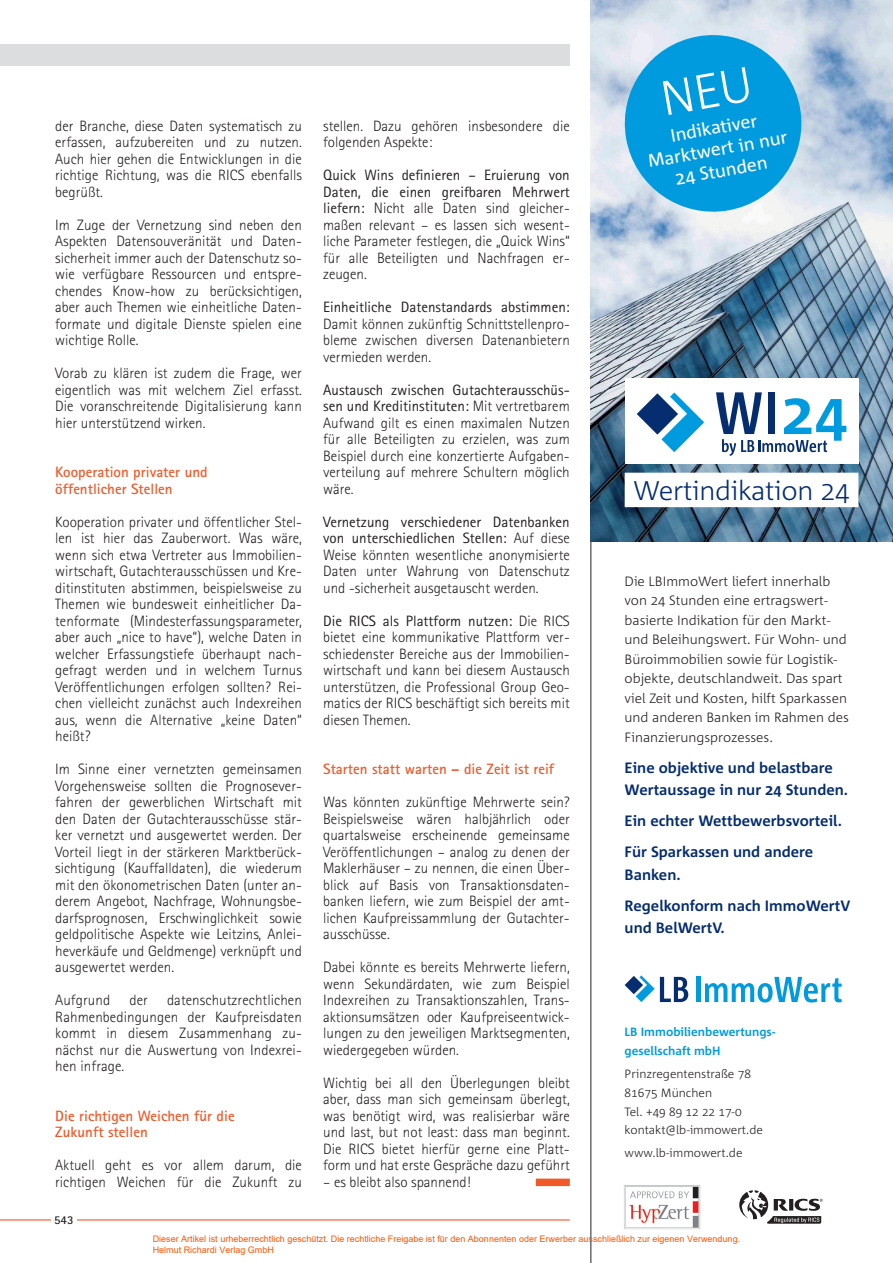
<style>
.page{position:relative;width:893px;height:1263px;background:#fff}
.page>*{position:absolute;margin:0;border:0;box-sizing:border-box;transform-origin:0 0}
.t1{font:300 27px "Corpid C1";letter-spacing:-.01em;color:#052d6f}
.t2{font:18px/21.6px "Corpid C1";color:#fff;text-align:center}
.t3{font:300 15px/16.5px "Rotis Sans Serif";color:#231f20;text-align:justify}
.t4{font:700 15px/31px "Corpid C1";color:#052d6f}
.t5{font:700 15px/16.5px "Rotis Sans Serif";color:#f15929}
.t6{font:15px "Rotis Sans Serif";color:#231f20}
.t7{font:300 13.5px/19.5px "Corpid C1";color:#231f20}
.t8{font:300 12px/18.8px "Corpid C1";color:#231f20}
.t9{font:700 12px/18.8px "Corpid C1";color:#009bde}
.t10{font:700 12px "Rotis Sans Serif";color:#231f20}
.t11{font:9px/10.8px "Arial";color:#ff5400}
.s1{font-weight:400}
</style>
<div class="page">
<hr style="left:0;top:1219px;width:570px;height:1px;background:#f15929">
<div style="left:0;top:45px;width:570px;height:21px;background:#dcdddf"></div>
<div style="left:51px;top:1214px;width:26px;height:13px;background:#fff"></div>
<div style="left:536px;top:1178px;width:34px;height:8px;background:#f15929"></div>
<hr style="left:591px;top:0;width:1px;height:1263px;background:#231f20">
<img style="left:591px;top:0;width:302px;height:541px">
<svg style="left:625px;top:975px;width:63px;height:27px"></svg>
<hr style="left:696px;top:977px;width:4px;height:25px;background:#009bde">
<svg style="left:705px;top:977px;width:137px;height:25px"></svg>
<img style="left:624px;top:1185px;width:76px;height:44px">
<svg style="left:739px;top:1190px;width:84px;height:34px"></svg>
<div style="left:625px;top:473px;width:233px;height:34px;background:#fff"></div>
<div style="left:625px;top:379px;width:233px;height:85px;background:#fff"></div>
<svg style="left:637px;top:392px;width:67px;height:60px"></svg>
<svg style="left:716px;top:392px;width:130px;height:64px"></svg>
<svg style="left:618px;top:28px;width:190px;height:191px;background:#48b2e3"></svg>
<p class="t3" style="left:55px;top:117px;width:248px">der Branche, diese Daten systematisch zu erfassen, aufzubereiten und zu nutzen.<br>Auch hier gehen die Entwicklungen in die richtige Richtung, was die RICS ebenfalls begrüßt.</p>
<p class="t3" style="left:55px;top:216px;width:248px">Im Zuge der Vernetzung sind neben den Aspekten Datensouveränität und Daten&shy;sicherheit immer auch der Datenschutz so&shy;wie verfügbare Ressourcen und entspre&shy;chendes Know-how zu berücksichtigen, aber auch Themen wie einheitliche Daten&shy;formate und digitale Dienste spielen eine wichtige Rolle.</p>
<p class="t3" style="left:55px;top:365px;width:248px">Vorab zu klären ist zudem die Frage, wer eigentlich was mit welchem Ziel erfasst.<br>Die voranschreitende Digitalisierung kann hier unterstützend wirken.</p>
<p class="t5" style="left:55px;top:463px;width:154px">Kooperation privater und öffentlicher Stellen</p>
<p class="t3" style="left:55px;top:513px;width:248px">Kooperation privater und öffentlicher Stel&shy;len ist hier das Zauberwort. Was wäre, wenn sich etwa Vertreter aus Immobilien&shy;wirtschaft, Gutachterausschüssen und Kre&shy;ditinstituten abstimmen, beispielsweise zu Themen wie bundesweit einheitlicher Da&shy;tenformate (Mindesterfassungsparameter, aber auch „nice to have“), welche Daten in welcher Erfassungstiefe überhaupt nach&shy;gefragt werden und in welchem Turnus Veröffentlichungen erfolgen sollten? Rei&shy;chen vielleicht zunächst auch Indexreihen aus, wenn die Alternative „keine Daten“ heißt?</p>
<p class="t3" style="left:55px;top:761px;width:248px">Im Sinne einer vernetzten gemeinsamen Vorgehensweise sollten die Prognosever&shy;fahren der gewerblichen Wirtschaft mit den Daten der Gutachterausschüsse stär&shy;ker vernetzt und ausgewertet werden. Der Vorteil liegt in der stärkeren Marktberück&shy;sichtigung (Kauffalldaten), die wiederum mit den ökonometrischen Daten (unter an&shy;derem Angebot, Nachfrage, Wohnungsbe&shy;darfsprognosen, Erschwinglichkeit sowie geldpolitische Aspekte wie Leitzins, Anlei&shy;heverkäufe und Geldmenge) verknüpft und ausgewertet werden.</p>
<p class="t3" style="left:55px;top:992px;width:56px">Aufgrund</p>
<p class="t3" style="left:129px;top:992px;width:20px">der</p>
<p class="t3" style="left:55px;top:992px;width:248px;text-indent:112px">datenschutzrechtlichen Rahmenbedingungen der Kaufpreisdaten kommt in diesem Zusammenhang zu&shy;nächst nur die Auswertung von Indexrei&shy;hen infrage.</p>
<p class="t5" style="left:55px;top:1107px;width:181px">Die richtigen Weichen für die<br>Zukunft stellen</p>
<p class="t3" style="left:55px;top:1157px;width:248px">Aktuell geht es vor allem darum, die richtigen Weichen für die Zukunft zu</p>
<p class="t10" style="left:54px;top:1212px;width:21px">543</p>
<p class="t3" style="left:323px;top:117px;width:248px">stellen. Dazu gehören insbesondere die folgenden Aspekte:</p>
<p class="t3" style="left:323px;top:167px;width:248px"><span class="s1">Quick Wins definieren – Eruierung von Daten, die einen greifbaren Mehrwert liefern:</span> Nicht alle Daten sind gleicher&shy;maßen relevant – es lassen sich wesent&shy;liche Parameter festlegen, die „Quick Wins“ für alle Beteiligten und Nachfragen er&shy;zeugen.</p>
<p class="t6" style="left:323px;top:298px;width:248px">Einheitliche Datenstandards abstimmen:</p>
<p class="t3" style="left:323px;top:315px;width:248px">Damit können zukünftig Schnittstellenpro&shy;bleme zwischen diversen Datenanbietern vermieden werden.</p>
<p class="t3" style="left:323px;top:381px;width:248px"><span class="s1">Austausch zwischen Gutachterausschüs&shy;sen und Kreditinstituten:</span> Mit vertretbarem Aufwand gilt es einen maximalen Nutzen für alle Beteiligten zu erzielen, was zum Beispiel durch eine konzertierte Aufgaben&shy;verteilung auf mehrere Schultern möglich wäre.</p>
<p class="t3" style="left:323px;top:513px;width:248px"><span class="s1">Vernetzung verschiedener Datenbanken von unterschiedlichen Stellen:</span> Auf diese Weise könnten wesentliche anonymisierte Daten unter Wahrung von Datenschutz und -sicherheit ausgetauscht werden.</p>
<p class="t3" style="left:323px;top:612px;width:248px"><span class="s1">Die RICS als Plattform nutzen:</span> Die RICS bietet eine kommunikative Plattform ver&shy;schiedenster Bereiche aus der Immobilien&shy;wirtschaft und kann bei diesem Austausch unterstützen, die Professional Group Geo&shy;matics der RICS beschäftigt sich bereits mit diesen Themen.</p>
<p class="t5" style="left:323px;top:760px;width:233px">Starten statt warten – die Zeit ist reif</p>
<p class="t3" style="left:323px;top:794px;width:248px">Was könnten zukünftige Mehrwerte sein?<br>Beispielsweise wären halbjährlich oder quartalsweise erscheinende gemeinsame Veröffentlichungen – analog zu denen der Maklerhäuser – zu nennen, die einen Über&shy;blick auf Basis von Transaktionsdaten&shy;banken liefern, wie zum Beispiel der amt&shy;lichen Kaufpreissammlung der Gutachter&shy;ausschüsse.</p>
<p class="t3" style="left:323px;top:959px;width:248px">Dabei könnte es bereits Mehrwerte liefern, wenn Sekundärdaten, wie zum Beispiel Indexreihen zu Transaktionszahlen, Trans&shy;aktionsumsätzen oder Kaufpreiseentwick&shy;lungen zu den jeweiligen Marktsegmenten, wiedergegeben würden.</p>
<p class="t3" style="left:323px;top:1074px;width:248px">Wichtig bei all den Überlegungen bleibt aber, dass man sich gemeinsam überlegt, was benötigt wird, was realisierbar wäre und last, but not least: dass man beginnt.<br>Die RICS bietet hierfür gerne eine Platt&shy;form und hat erste Gespräche dazu geführt</p>
<p class="t3" style="left:323px;top:1173px;width:149px">– es bleibt also spannend!</p>
<p class="t2" style="left:642px;top:129px;width:143px;rotate:-10deg">Indikativer<br>Marktwert in nur<br>24 Stunden</p>
<h1 class="t1" style="left:633px;top:473px;width:218px">Wertindikation 24</h1>
<p class="t7" style="left:625px;top:571px;width:226px">Die LBImmoWert liefert innerhalb von 24 Stunden eine ertragswert&shy;basierte Indikation für den Markt&shy;und Beleihungswert. Für Wohn- und Büroimmobilien sowie für Logistik&shy;objekte, deutschlandweit. Das spart viel Zeit und Kosten, hilft Sparkassen und anderen Banken im Rahmen des Finanzierungsprozesses.</p>
<p class="t4" style="left:625px;top:756px;width:225px;line-height:22.5px">Eine objektive und belastbare<br>Wertaussage in nur 24 Stunden.</p>
<p class="t4" style="left:625px;top:805px;width:219px">Ein echter Wettbewerbsvorteil.<br>Für Sparkassen und andere</p>
<p class="t4" style="left:625px;top:858px;width:227px">Banken.<br>Regelkonform nach ImmoWertV</p>
<p class="t4" style="left:625px;top:912px;width:102px">und BelWertV.</p>
<p class="t9" style="left:625px;top:1022px;width:152px">LB Immobilienbewertungs - gesellschaft mbH</p>
<p class="t8" style="left:625px;top:1064px;width:140px">Prinzregentenstraße 78<br>81675 München<br>Tel. +49 89 12 22 17-0 kontakt@lb-immowert.de</p>
<p class="t8" style="left:625px;top:1143px;width:119px">www.lb-immowert.de</p>
<p class="t11" style="left:153px;top:1233px;width:589px">Dieser Artikel ist urheberrechtlich geschützt. Die rechtliche Freigabe ist für den Abonnenten oder Erwerber ausschließlich zur eigenen Verwendung.<br>Helmut Richardi Verlag GmbH</p>
</div>
